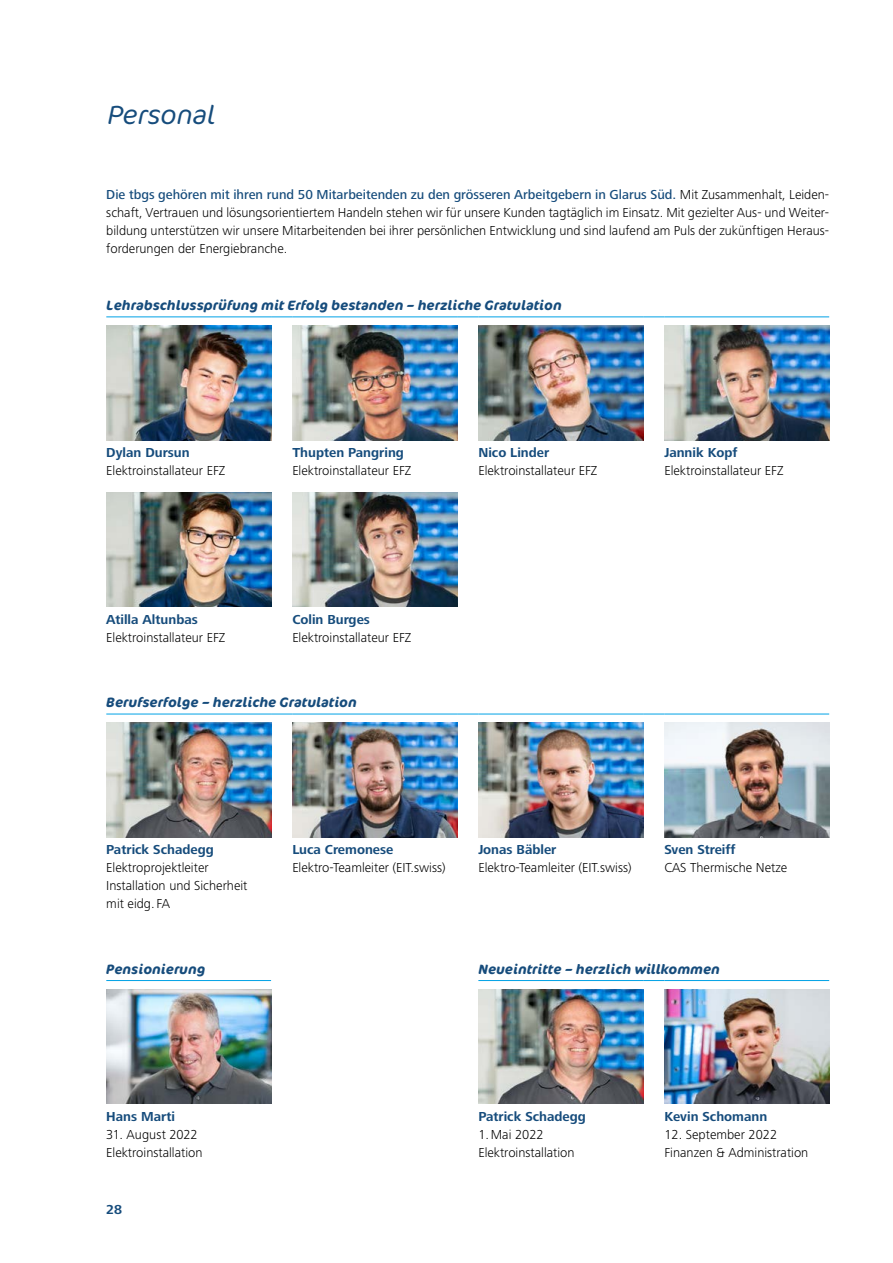
<style>
.page{position:relative;width:893px;height:1263px;background:#fff}
.page>*{position:absolute;margin:0;border:0;box-sizing:border-box;transform-origin:0 0}
.t1{font:italic 300 27px "Cocon OT";color:#164c7c}
.t2{font:300 13.5px/18px "Frutiger Next LT";color:#000}
.t3{font:700 13.5px "Frutiger Next LT";color:#164c7c}
.t4{font:italic 700 13.5px "Cocon OT";color:#164c7c}
.s1{font-weight:500;color:#164c7c}
</style>
<div class="page">
<hr style="left:106px;top:317px;width:165px;height:1px;background:#00a2e6">
<svg style="left:271px;top:317px;width:21px;height:1px"></svg>
<hr style="left:292px;top:317px;width:165px;height:1px;background:#00a2e6">
<svg style="left:457px;top:317px;width:21px;height:1px"></svg>
<hr style="left:478px;top:317px;width:165px;height:1px;background:#00a2e6">
<svg style="left:643px;top:317px;width:21px;height:1px"></svg>
<hr style="left:664px;top:317px;width:165px;height:1px;background:#00a2e6">
<img style="left:106px;top:325px;width:165px;height:115px">
<img style="left:292px;top:325px;width:165px;height:115px">
<img style="left:478px;top:325px;width:165px;height:115px">
<img style="left:664px;top:325px;width:165px;height:115px">
<img style="left:106px;top:492px;width:165px;height:115px">
<img style="left:292px;top:492px;width:165px;height:115px">
<hr style="left:478px;top:980px;width:165px;height:1px;background:#00a2e6">
<svg style="left:643px;top:980px;width:21px;height:1px"></svg>
<hr style="left:664px;top:980px;width:165px;height:1px;background:#00a2e6">
<img style="left:478px;top:989px;width:165px;height:115px">
<img style="left:664px;top:989px;width:165px;height:115px">
<hr style="left:106px;top:714px;width:165px;height:1px;background:#00a2e6">
<svg style="left:271px;top:714px;width:21px;height:1px"></svg>
<hr style="left:292px;top:714px;width:165px;height:1px;background:#00a2e6">
<svg style="left:457px;top:714px;width:21px;height:1px"></svg>
<hr style="left:478px;top:714px;width:165px;height:1px;background:#00a2e6">
<svg style="left:643px;top:714px;width:21px;height:1px"></svg>
<hr style="left:664px;top:714px;width:165px;height:1px;background:#00a2e6">
<img style="left:106px;top:722px;width:165px;height:115px">
<img style="left:292px;top:722px;width:165px;height:115px">
<img style="left:478px;top:722px;width:165px;height:115px">
<img style="left:664px;top:722px;width:165px;height:115px">
<hr style="left:106px;top:980px;width:165px;height:1px;background:#00a2e6">
<img style="left:106px;top:989px;width:165px;height:115px">
<h1 class="t1" style="left:106px;top:100px;width:109px">Personal</h1>
<p class="t2" style="left:106px;top:185px;width:724px;text-align:justify"><span class="s1">Die tbgs gehören mit ihren rund 50 Mitarbeitenden zu den grösseren Arbeitgebern in Glarus Süd.</span> Mit Zusammenhalt, Leiden&shy;schaft, Vertrauen und lösungsorientiertem Handeln stehen wir für unsere Kunden tagtäglich im Einsatz. Mit gezielter Aus- und Weiter&shy;bildung unterstützen wir unsere Mitarbeitenden bei ihrer persönlichen Entwicklung und sind laufend am Puls der zukünftigen Heraus&shy;forderungen der Energiebranche.</p>
<p class="t4" style="left:106px;top:297px;width:457px">Lehrabschlussprüfung mit Erfolg bestanden – herzliche Gratulation</p>
<p class="t3" style="left:106px;top:445px;width:85px">Dylan Dursun</p>
<p class="t2" style="left:106px;top:462px;width:120px">Elektroinstallateur EFZ</p>
<p class="t3" style="left:292px;top:445px;width:113px">Thupten Pangring</p>
<p class="t2" style="left:292px;top:462px;width:120px">Elektroinstallateur EFZ</p>
<p class="t3" style="left:478px;top:445px;width:72px">Nico Linder</p>
<p class="t2" style="left:478px;top:462px;width:120px">Elektroinstallateur EFZ</p>
<p class="t3" style="left:664px;top:445px;width:74px">Jannik Kopf</p>
<p class="t2" style="left:664px;top:462px;width:120px">Elektroinstallateur EFZ</p>
<p class="t3" style="left:106px;top:612px;width:93px">Atilla Altunbas</p>
<p class="t2" style="left:106px;top:628px;width:120px">Elektroinstallateur EFZ</p>
<p class="t3" style="left:292px;top:612px;width:79px">Colin Burges</p>
<p class="t2" style="left:292px;top:628px;width:120px">Elektroinstallateur EFZ</p>
<p class="t4" style="left:106px;top:694px;width:252px">Berufserfolge – herzliche Gratulation</p>
<p class="t3" style="left:106px;top:842px;width:109px">Patrick Schadegg</p>
<p class="t2" style="left:106px;top:859px;width:143px">Elektroprojektleiter<br>Installation und Sicherheit mit eidg. FA</p>
<p class="t3" style="left:292px;top:842px;width:103px">Luca Cremonese</p>
<p class="t2" style="left:292px;top:859px;width:155px">Elektro-Teamleiter (EIT.swiss)</p>
<p class="t3" style="left:478px;top:842px;width:80px">Jonas Bäbler</p>
<p class="t2" style="left:478px;top:859px;width:155px">Elektro-Teamleiter (EIT.swiss)</p>
<p class="t3" style="left:664px;top:842px;width:72px">Sven Streiff</p>
<p class="t2" style="left:664px;top:859px;width:124px">CAS Thermische Netze</p>
<p class="t4" style="left:106px;top:961px;width:101px">Pensionierung</p>
<p class="t3" style="left:106px;top:1108px;width:70px">Hans Marti</p>
<p class="t2" style="left:106px;top:1125px;width:98px">31. August 2022<br>Elektroinstallation</p>
<p class="t3" style="left:106px;top:1202px;width:17px">28</p>
<p class="t4" style="left:478px;top:961px;width:243px">Neueintritte – herzlich willkommen</p>
<p class="t3" style="left:478px;top:1108px;width:109px">Patrick Schadegg</p>
<p class="t2" style="left:478px;top:1125px;width:98px">1.Mai 2022<br>Elektroinstallation</p>
<p class="t3" style="left:664px;top:1108px;width:104px">Kevin Schomann</p>
<p class="t2" style="left:664px;top:1125px;width:145px">12. September 2022<br>Finanzen &amp; Administration</p>
</div>
